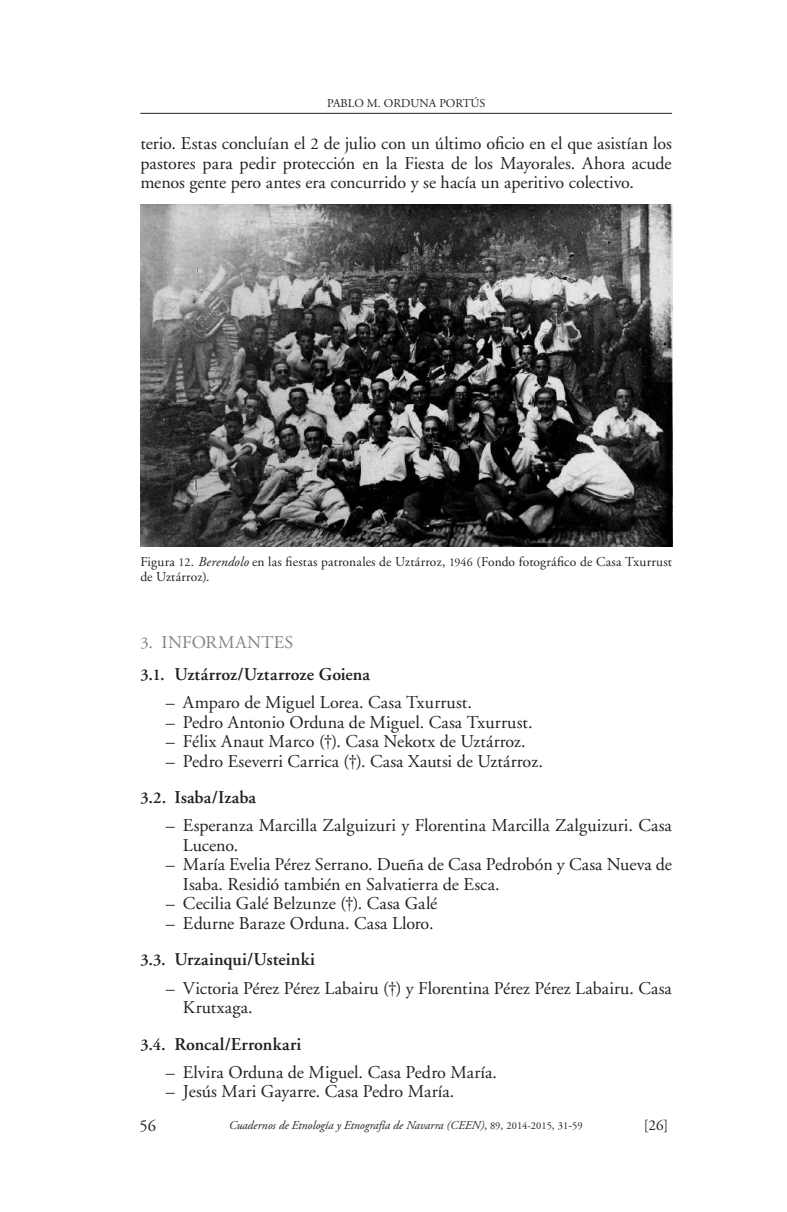
<style>
.page{position:relative;width:787px;height:1212px;background:#fff}
.page>*{position:absolute;margin:0;border:0;box-sizing:border-box;transform-origin:0 0}
.t1{font:18px/19.5px "Adobe Garamond";color:#231f20}
.t2{font:600 18px/32.2px "Adobe Garamond";letter-spacing:.01em;color:#231f20}
.t3{font:16.5px "Adobe Garamond";color:#231f20}
.t4{font:15px "Adobe Garamond";color:#231f20}
.t5{font:13.5px/15px "Adobe Garamond";letter-spacing:.015em;color:#231f20}
.t6{font:italic 12px "Adobe Garamond";color:#231f20}
.t7{font:12px "Adobe Garamond";letter-spacing:.115em;color:#231f20}
.s1{font-size:16.5px}
.s2{font-size:12px}
.s3{font-style:italic}
.s4{font-weight:400;font-size:16.5px;color:#808285}
.s5{font-weight:400;color:#808285}
.s6{font-weight:600;font-size:16.5px}
.s7{font-weight:600}
.s8{font-style:normal}
.s9{font-style:normal;font-size:10.5px}
</style>
<div class="page">
<hr style="left:140px;top:113px;width:532px;height:1px;background:#231f20">
<img style="left:140px;top:205px;width:532px;height:342px">
<p class="t7" style="left:327px;top:96px;width:15px">Pablo</p>
<p class="t7" style="left:367px;top:96px;width:54px">M. Orduna</p>
<p class="t7" style="left:439px;top:96px;width:46px">Portús</p>
<p class="t1" style="left:140px;top:134px;width:533px;text-align:justify">terio. Estas concluían el <span class="s1">2</span> de julio con un último oficio en el que asistían los pastores para pedir protección en la Fiesta de los Mayorales. Ahora acude menos gente pero antes era concurrido y se hacía un aperitivo colectivo.</p>
<p class="t5" style="left:140px;top:555px;width:533px">Figura <span class="s2">12</span>. <span class="s3">Berendolo</span> en las fiestas patronales de Uztárroz, <span class="s2">1946</span> (Fondo fotográfico de Casa Txurrust de Uztárroz).</p>
<p class="t2" style="left:140px;top:626px;width:231px"><span class="s4">3</span><span class="s5">. INFORMANTES<br></span><span class="s1">3</span>.<span class="s1">1</span>. Uztárroz/Uztarroze Goiena</p>
<p class="t1" style="left:166px;top:693px;width:307px">– Amparo de Miguel Lorea. Casa Txurrust.</p>
<p class="t1" style="left:166px;top:713px;width:368px">– Pedro Antonio Orduna de Miguel. Casa Txurrust.</p>
<p class="t1" style="left:166px;top:732px;width:361px">– Félix Anaut Marco (†). Casa Nekotx de Uztárroz.</p>
<p class="t1" style="left:140px;top:743px;width:404px;line-height:36.6px;text-indent:26px">– Pedro Eseverri Carrica (†). Casa Xautsi de Uztárroz.<br><span class="s6">3</span><span class="s7">.</span><span class="s6">2</span><span class="s7">. Isaba/Izaba</span></p>
<p class="t1" style="left:183px;top:816px;width:490px;text-indent:-17px">– Esperanza Marcilla Zalguizuri y Florentina Marcilla Zalguizuri. Casa<br>Luceno.</p>
<p class="t1" style="left:183px;top:855px;width:490px;text-indent:-17px">– María Evelia Pérez Serrano. Dueña de Casa Pedrobón y Casa Nueva de<br>Isaba. Residió también en Salvatierra de Esca.</p>
<p class="t1" style="left:166px;top:894px;width:273px">– Cecilia Galé Belzunze (†). Casa Galé</p>
<p class="t1" style="left:140px;top:905px;width:295px;line-height:36.6px;text-indent:26px">– Edurne Baraze Orduna. Casa Lloro.<br><span class="s6">3</span><span class="s7">.</span><span class="s6">3</span><span class="s7">. Urzainqui/Usteinki</span></p>
<p class="t1" style="left:183px;top:978px;width:490px;text-indent:-17px">– Victoria Pérez Pérez Labairu (†) y Florentina Pérez Pérez Labairu. Casa<br>Krutxaga.</p>
<p class="t2" style="left:140px;top:1028px;width:162px"><span class="s1">3</span>.<span class="s1">4</span>. Roncal/Erronkari</p>
<p class="t1" style="left:166px;top:1062px;width:333px">– Elvira Orduna de Miguel. Casa Pedro María.</p>
<p class="t1" style="left:166px;top:1082px;width:290px">– Jesús Mari Gayarre. Casa Pedro María.</p>
<p class="t3" style="left:139px;top:1117px;width:18px">56</p>
<p class="t6" style="left:228px;top:1119px;width:356px">Cuadernos de Etnología y Etnografía de Navarra (CEEN)<span class="s8">,</span> <span class="s9">89</span><span class="s8">,</span> <span class="s9">2014-2015</span><span class="s8">,</span> <span class="s9">31</span><span class="s8">-</span><span class="s9">59</span></p>
<p class="t4" style="left:643px;top:1117px;width:26px">[26]</p>
</div>
